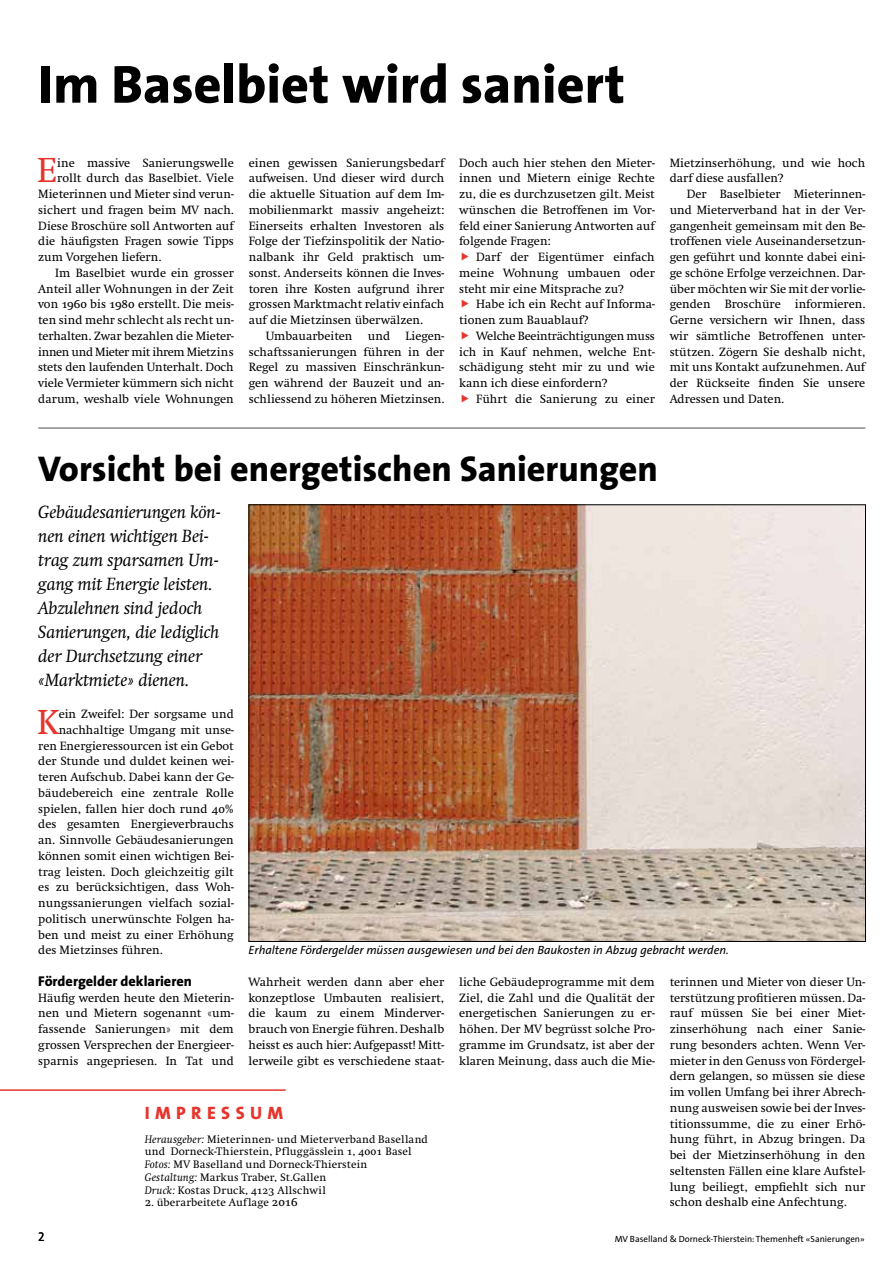
<style>
.page{position:relative;width:893px;height:1263px;background:#fff}
.page>*{position:absolute;margin:0;border:0;box-sizing:border-box;transform-origin:0 0}
.t1{font:800 54px "The Sans";color:#000}
.t2{font:800 36px "The Sans";color:#000}
.t3{font:36px "Swift";color:#e5352c}
.t4{font:italic 18px/24px "Swift Neue LT Pro";color:#000}
.t5{font:800 18px "The Sans";color:#e5352c}
.t6{font:800 14.25px "The Sans";color:#000}
.t7{font:12.75px "The Sans Caps";color:#000}
.t8{font:12.45px/15.8px "Swift";color:#000;text-align:justify}
.t9{font:12.45px "Swift";letter-spacing:-.03em;color:#000}
.t10{font:italic 12px "The Sans";color:#000}
.t11{font:11.25px/12.8px "Swift";letter-spacing:.02em;color:#000}
.t12{font:9px "The Sans";color:#000}
.s1{font-family:"Swift SC"}
.s2{font-style:italic}
.s3{font-family:"Swift SC";font-size:12.45px}
</style>
<div class="page">
<hr style="left:0;top:1089px;width:286px;height:2px;background:#e5352c">
<hr style="left:38px;top:427px;width:827px;height:2px;background:#86888a">
<img style="left:251px;top:507px;width:613px;height:433px">
<h1 class="t1" style="left:38px;top:39px;width:588px">Im Baselbiet wird saniert</h1>
<h2 class="t3" style="left:37px;top:151px;width:21px">E</h2>
<p class="t8" style="left:57px;top:155px;width:178px">ine massive Sanierungswelle</p>
<p class="t8" style="left:57px;top:171px;width:178px">rollt durch das Baselbiet. Viele</p>
<p class="t8" style="left:38px;top:186px;width:197px">Mieterinnen und Mieter sind verun-</p>
<p class="t8" style="left:38px;top:202px;width:197px">sichert und fragen beim MV nach.</p>
<p class="t8" style="left:38px;top:218px;width:197px">Diese Broschüre soll Antworten auf</p>
<p class="t8" style="left:38px;top:234px;width:197px">die häufigsten Fragen sowie Tipps</p>
<p class="t8" style="left:38px;top:249px;width:125px">zum Vorgehen liefern.</p>
<p class="t8" style="left:55px;top:265px;width:180px">Im Baselbiet wurde ein grosser</p>
<p class="t8" style="left:38px;top:281px;width:197px">Anteil aller Wohnungen in der Zeit</p>
<p class="t8" style="left:38px;top:297px;width:197px">von <span class="s1">1960</span> bis <span class="s1">1980</span> erstellt. Die meis-</p>
<p class="t8" style="left:38px;top:312px;width:197px">ten sind mehr schlecht als recht un-</p>
<p class="t8" style="left:38px;top:328px;width:197px">terhalten. Zwar bezahlen die Mieter-</p>
<p class="t9" style="left:38px;top:345px;width:197px">innen und Mieter mit ihrem Mietzins</p>
<p class="t8" style="left:38px;top:360px;width:197px">stets den laufenden Unterhalt. Doch</p>
<p class="t8" style="left:38px;top:375px;width:197px">viele Vermieter kümmern sich nicht</p>
<p class="t8" style="left:38px;top:391px;width:197px">darum, weshalb viele Wohnungen</p>
<p class="t8" style="left:249px;top:155px;width:197px">einen gewissen Sanierungsbedarf aufweisen. Und dieser wird durch die aktuelle Situation auf dem Im&shy;mobilienmarkt massiv angeheizt:<br>Einerseits erhalten Investoren als Folge der Tiefzinspolitik der Natio&shy;nalbank ihr Geld praktisch um&shy;sonst. Anderseits können die Inves&shy;toren ihre Kosten aufgrund ihrer grossen Marktmacht relativ einfach auf die Mietzinsen überwälzen.</p>
<p class="t8" style="left:249px;top:328px;width:197px;text-indent:17px">Umbauarbeiten und Liegen&shy;schaftssanierungen führen in der Regel zu massiven Einschränkun&shy;gen während der Bauzeit und an&shy;schliessend zu höheren Mietzinsen.</p>
<p class="t8" style="left:459px;top:155px;width:197px">Doch auch hier stehen den Mieter&shy;innen und Mietern einige Rechte zu, die es durchzusetzen gilt. Meist wünschen die Betroffenen im Vor&shy;feld einer Sanierung Antworten auf folgende Fragen:</p>
<p class="t8" style="left:459px;top:249px;width:197px;text-indent:17px">Darf der Eigentümer einfach meine Wohnung umbauen oder steht mir eine Mitsprache zu?</p>
<p class="t8" style="left:459px;top:297px;width:197px;text-indent:17px">Habe ich ein Recht auf Informa&shy;tionen zum Bauablauf?</p>
<p class="t8" style="left:459px;top:328px;width:197px;text-indent:17px">Welche Beeinträchtigungen muss ich in Kauf nehmen, welche Ent&shy;schädigung steht mir zu und wie kann ich diese einfordern?</p>
<p class="t8" style="left:476px;top:391px;width:180px">Führt die Sanierung zu einer</p>
<p class="t8" style="left:670px;top:155px;width:197px">Mietzinserhöhung, und wie hoch darf diese ausfallen?</p>
<p class="t8" style="left:670px;top:186px;width:197px;text-indent:17px">Der Baselbieter Mieterinnen&shy;und Mieterverband hat in der Ver&shy;gangenheit gemeinsam mit den Be&shy;troffenen viele Auseinandersetzun&shy;gen geführt und konnte dabei eini&shy;ge schöne Erfolge verzeichnen. Dar&shy;über möchten wir Sie mit der vorlie&shy;genden Broschüre informieren.<br>Gerne versichern wir Ihnen, dass wir sämtliche Betroffenen unter&shy;stützen. Zögern Sie deshalb nicht, mit uns Kontakt aufzunehmen. Auf der Rückseite finden Sie unsere Adressen und Daten.</p>
<h2 class="t2" style="left:38px;top:438px;width:621px">Vorsicht bei energetischen Sanierungen</h2>
<h3 class="t4" style="left:38px;top:500px;width:184px">Gebäudesanierungen kön&shy;nen einen wichtigen Bei&shy;trag zum sparsamen Um&shy;gang mit Energie leisten.<br>Abzulehnen sind jedoch<br>Sanierungen, die lediglich der Durchsetzung einer «Marktmiete» dienen.</h3>
<h2 class="t3" style="left:37px;top:703px;width:23px">K</h2>
<p class="t8" style="left:59px;top:706px;width:177px">ein Zweifel: Der sorgsame und</p>
<p class="t8" style="left:59px;top:722px;width:177px">nachhaltige Umgang mit unse-</p>
<p class="t8" style="left:38px;top:738px;width:197px">ren Energieressourcen ist ein Gebot</p>
<p class="t8" style="left:38px;top:753px;width:197px">der Stunde und duldet keinen wei-</p>
<p class="t8" style="left:38px;top:769px;width:197px">teren Aufschub. Dabei kann der Ge-</p>
<p class="t8" style="left:38px;top:785px;width:197px">bäudebereich eine zentrale Rolle</p>
<p class="t8" style="left:38px;top:801px;width:197px">spielen, fallen hier doch rund <span class="s1">40</span>%</p>
<p class="t8" style="left:38px;top:816px;width:197px">des gesamten Energieverbrauchs</p>
<p class="t8" style="left:38px;top:832px;width:197px">an. Sinnvolle Gebäudesanierungen</p>
<p class="t8" style="left:38px;top:848px;width:197px">können somit einen wichtigen Bei-</p>
<p class="t8" style="left:38px;top:864px;width:197px">trag leisten. Doch gleichzeitig gilt</p>
<p class="t8" style="left:38px;top:879px;width:197px">es zu berücksichtigen, dass Woh-</p>
<p class="t8" style="left:38px;top:895px;width:197px">nungssanierungen vielfach sozial-</p>
<p class="t8" style="left:38px;top:911px;width:197px">politisch unerwünschte Folgen ha-</p>
<p class="t8" style="left:38px;top:927px;width:197px">ben und meist zu einer Erhöhung</p>
<p class="t8" style="left:38px;top:942px;width:126px">des Mietzinses führen.</p>
<p class="t6" style="left:38px;top:969px;width:155px">Fördergelder deklarieren</p>
<p class="t8" style="left:38px;top:990px;width:197px">Häufig werden heute den Mieterin&shy;nen und Mietern sogenannt «um&shy;fassende Sanierungen» mit dem grossen Versprechen der Energieer&shy;sparnis angepriesen. In Tat und</p>
<p class="t10" style="left:249px;top:940px;width:482px">Erhaltene Fördergelder müssen ausgewiesen und bei den Baukosten in Abzug gebracht werden.</p>
<p class="t8" style="left:249px;top:974px;width:197px">Wahrheit werden dann aber eher konzeptlose Umbauten realisiert, die kaum zu einem Minderver&shy;brauch von Energie führen. Deshalb heisst es auch hier: Aufgepasst! Mitt&shy;lerweile gibt es verschiedene staat-</p>
<p class="t8" style="left:459px;top:974px;width:197px">liche Gebäudeprogramme mit dem Ziel, die Zahl und die Qualität der energetischen Sanierungen zu er&shy;höhen. Der MV begrüsst solche Pro&shy;gramme im Grundsatz, ist aber der klaren Meinung, dass auch die Mie-</p>
<p class="t8" style="left:670px;top:974px;width:197px">terinnen und Mieter von dieser Un&shy;terstützung profitieren müssen. Da&shy;rauf müssen Sie bei einer Miet&shy;zinserhöhung nach einer Sanie&shy;rung besonders achten. Wenn Ver&shy;mieter in den Genuss von Fördergel&shy;dern gelangen, so müssen sie diese im vollen Umfang bei ihrer Abrech&shy;nung ausweisen sowie bei der Inves&shy;titionssumme, die zu einer Erhö&shy;hung führt, in Abzug bringen. Da bei der Mietzinserhöhung in den seltensten Fällen eine klare Aufstel&shy;lung beiliegt, empfiehlt sich nur schon deshalb eine Anfechtung.</p>
<h3 class="t5" style="left:145px;top:1098px;width:140px">Impressum</h3>
<p class="t11" style="left:145px;top:1133px;width:285px"><span class="s2">Herausgeber:</span> Mieterinnen- und Mieterverband Baselland und Dorneck-Thierstein, Pfluggässlein <span class="s1">1</span>, <span class="s1">4001</span> Basel <span class="s2">Fotos:</span> MV Baselland und Dorneck-Thierstein<br><span class="s2">Gestaltung:</span> Markus Traber, St.Gallen<br><span class="s2">Druck:</span> Kostas Druck, <span class="s1">4123</span> Allschwil</p>
<p class="t11" style="left:145px;top:1196px;width:155px"><span class="s3">2</span>. überarbeitete Auflage <span class="s3">2016</span></p>
<p class="t7" style="left:38px;top:1226px;width:8px">2</p>
<p class="t12" style="left:615px;top:1231px;width:252px">MV Baselland &amp; Dorneck-Thierstein: Themenheft «Sanierungen»</p>
</div>
